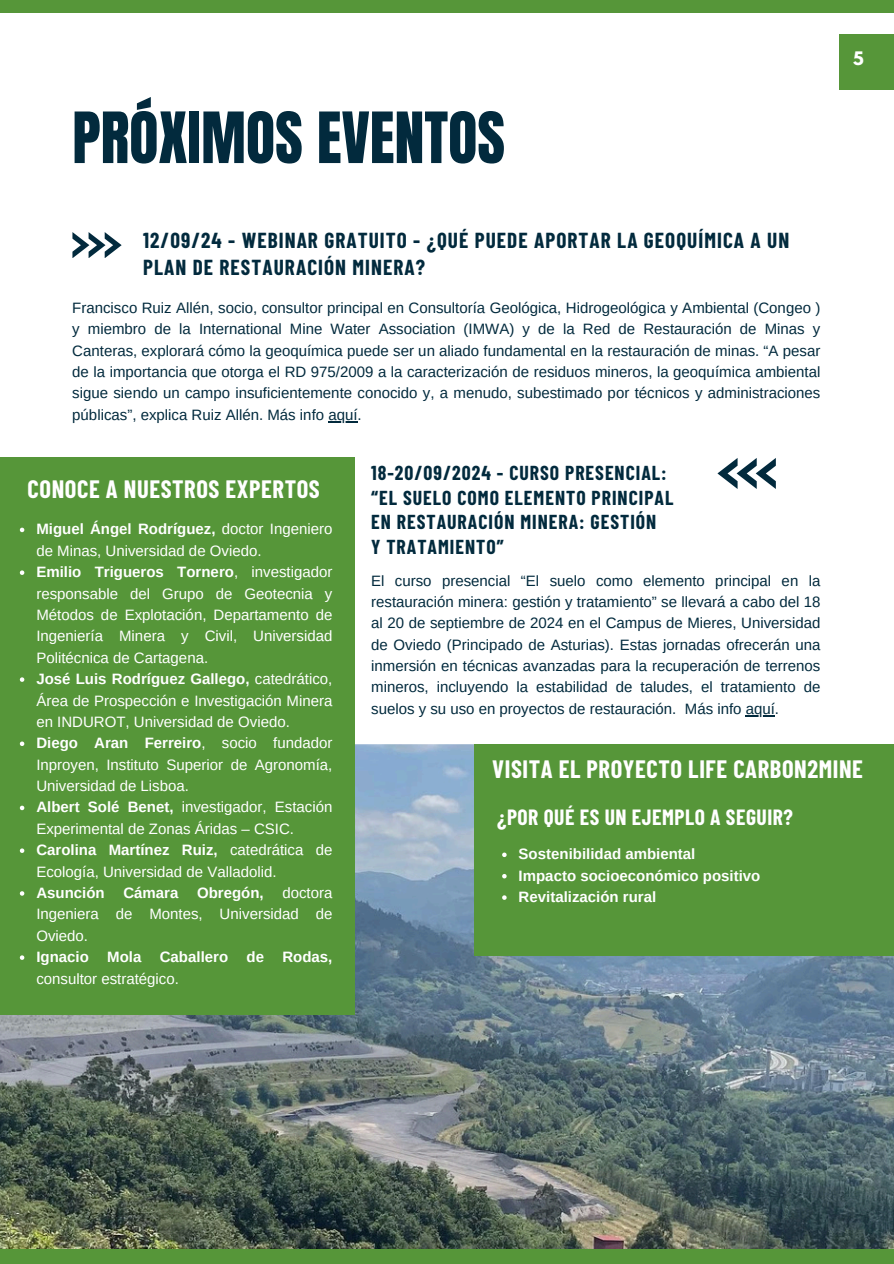
<style>
.page{position:relative;width:894px;height:1264px;background:#fff}
.page>*{position:absolute;margin:0;border:0;box-sizing:border-box;transform-origin:0 0}
.t1{font:60px "Anton";color:#022a3d}
.t2{font:700 24.6px "Barlow Condensed";letter-spacing:.025em;color:#fff}
.t3{font:700 21.6px "Barlow Condensed";letter-spacing:.025em;color:#fff}
.t4{font:700 21.15px/27px "Barlow Condensed";letter-spacing:.05em;color:#022a3d}
.t5{font:700 19.65px/24.8px "Barlow Condensed";letter-spacing:.05em;color:#022a3d}
.t6{font:700 16.5px "League Spartan";color:#fff}
.t7{font:15px/21.3px "Arimo";color:#022a3d;text-align:justify}
.t8{font:15px/21.3px "Arimo";color:#fff;text-align:justify}
.t9{font:700 15px/21.3px "Arimo";color:#fff}
.s1{font-weight:700}
.s2{font-weight:400}
</style>
<div class="page">
<img style="left:0;top:744px;width:893px;height:505px">
<div style="left:0;top:458px;width:355px;height:556px;background:#569639"></div>
<svg style="left:72px;top:232px;width:50px;height:26px"></svg>
<div style="left:0;top:0;width:893px;height:12px;background:#569639"></div>
<div style="left:0;top:1249px;width:893px;height:14px;background:#569639"></div>
<svg style="left:745px;top:715px;width:29px;height:1px"></svg>
<div style="left:839px;top:34px;width:54px;height:55px;background:#569639"></div>
<svg style="left:328px;top:421px;width:29px;height:1px"></svg>
<svg style="left:717px;top:458px;width:58px;height:31px"></svg>
<div style="left:474px;top:744px;width:419px;height:211px;background:#569639"></div>
<svg style="left:20px;top:527px;width:4px;height:5px"></svg>
<svg style="left:20px;top:570px;width:4px;height:5px"></svg>
<svg style="left:20px;top:677px;width:4px;height:5px"></svg>
<svg style="left:20px;top:741px;width:4px;height:5px"></svg>
<svg style="left:20px;top:805px;width:4px;height:5px"></svg>
<svg style="left:20px;top:848px;width:4px;height:5px"></svg>
<svg style="left:20px;top:891px;width:4px;height:4px"></svg>
<svg style="left:20px;top:955px;width:4px;height:4px"></svg>
<svg style="left:502px;top:852px;width:4px;height:5px"></svg>
<svg style="left:502px;top:874px;width:4px;height:4px"></svg>
<svg style="left:502px;top:895px;width:4px;height:4px"></svg>
<p class="t1" style="left:72px;top:95px;width:434px">PRÓXIMOS EVENTOS</p>
<p class="t4" style="left:143px;top:226px;width:647px">12/09/24 - WEBINAR GRATUITO - ¿QUÉ PUEDE APORTAR LA GEOQUÍMICA A UN<br>PLAN DE RESTAURACIÓN MINERA?</p>
<p class="t7" style="left:72px;top:297px;width:749px">Francisco Ruiz Allén, socio, consultor principal en Consultoría Geológica, Hidrogeológica y Ambiental (Congeo ) y miembro de la International Mine Water Association (IMWA) y de la Red de Restauración de Minas y Canteras, explorará cómo la geoquímica puede ser un aliado fundamental en la restauración de minas. “A pesar de la importancia que otorga el RD 975/2009 a la caracterización de residuos mineros, la geoquímica ambiental sigue siendo un campo insuficientemente conocido y, a menudo, subestimado por técnicos y administraciones públicas”, explica Ruiz Allén. Más info aquí.</p>
<p class="t6" style="left:852px;top:51px;width:12px">5</p>
<p class="t2" style="left:27px;top:473px;width:294px">CONOCE A NUESTROS EXPERTOS</p>
<p class="t8" style="left:36px;top:518px;width:297px"><span class="s1">Miguel Ángel Rodríguez,</span> doctor Ingeniero de Minas, Universidad de Oviedo.</p>
<p class="t8" style="left:36px;top:561px;width:297px"><span class="s1">Emilio Trigueros Tornero</span>, investigador responsable del Grupo de Geotecnia y Métodos de Explotación, Departamento de Ingeniería Minera y Civil, Universidad Politécnica de Cartagena.</p>
<p class="t8" style="left:36px;top:668px;width:297px"><span class="s1">José Luis Rodríguez Gallego,</span> catedrático, Área de Prospección e Investigación Minera en INDUROT, Universidad de Oviedo.</p>
<h3 class="t8" style="left:36px;top:732px;width:297px"><span class="s1">Diego Aran Ferreiro</span>, socio fundador Inproyen, Instituto Superior de Agronomía, Universidad de Lisboa.</h3>
<p class="t8" style="left:36px;top:796px;width:297px"><span class="s1">Albert Solé Benet,</span> investigador, Estación<br>Experimental de Zonas Áridas – CSIC.</p>
<p class="t8" style="left:36px;top:839px;width:297px"><span class="s1">Carolina Martínez Ruiz,</span> catedrática de<br>Ecología, Universidad de Valladolid.</p>
<h2 class="t8" style="left:36px;top:882px;width:297px"><span class="s1">Asunción Cámara Obregón,</span> doctora Ingeniera de Montes, Universidad de Oviedo.</h2>
<h3 class="t9" style="left:36px;top:946px;width:297px">Ignacio Mola Caballero de Rodas, <span class="s2">consultor estratégico.</span></h3>
<h2 class="t5" style="left:371px;top:459px;width:303px">18-20/09/2024 - CURSO PRESENCIAL: “EL SUELO COMO ELEMENTO PRINCIPAL<br>EN RESTAURACIÓN MINERA: GESTIÓN<br>Y TRATAMIENTO”</h2>
<p class="t7" style="left:371px;top:569px;width:450px">El curso presencial “El suelo como elemento principal en la restauración minera: gestión y tratamiento” se llevará a cabo del 18 al 20 de septiembre de 2024 en el Campus de Mieres, Universidad de Oviedo (Principado de Asturias). Estas jornadas ofrecerán una inmersión en técnicas avanzadas para la recuperación de terrenos mineros, incluyendo la estabilidad de taludes, el tratamiento de suelos y su uso en proyectos de restauración. Más info aquí.</p>
<p class="t2" style="left:492px;top:753px;width:372px">VISITA EL PROYECTO LIFE CARBON2MINE</p>
<p class="t3" style="left:497px;top:803px;width:297px">¿POR QUÉ ES UN EJEMPLO A SEGUIR?</p>
<p class="t9" style="left:518px;top:843px;width:178px">Sostenibilidad ambiental</p>
<p class="t9" style="left:518px;top:864px;width:243px">Impacto socioeconómico positivo</p>
<p class="t9" style="left:518px;top:886px;width:139px">Revitalización rural</p>
</div>
